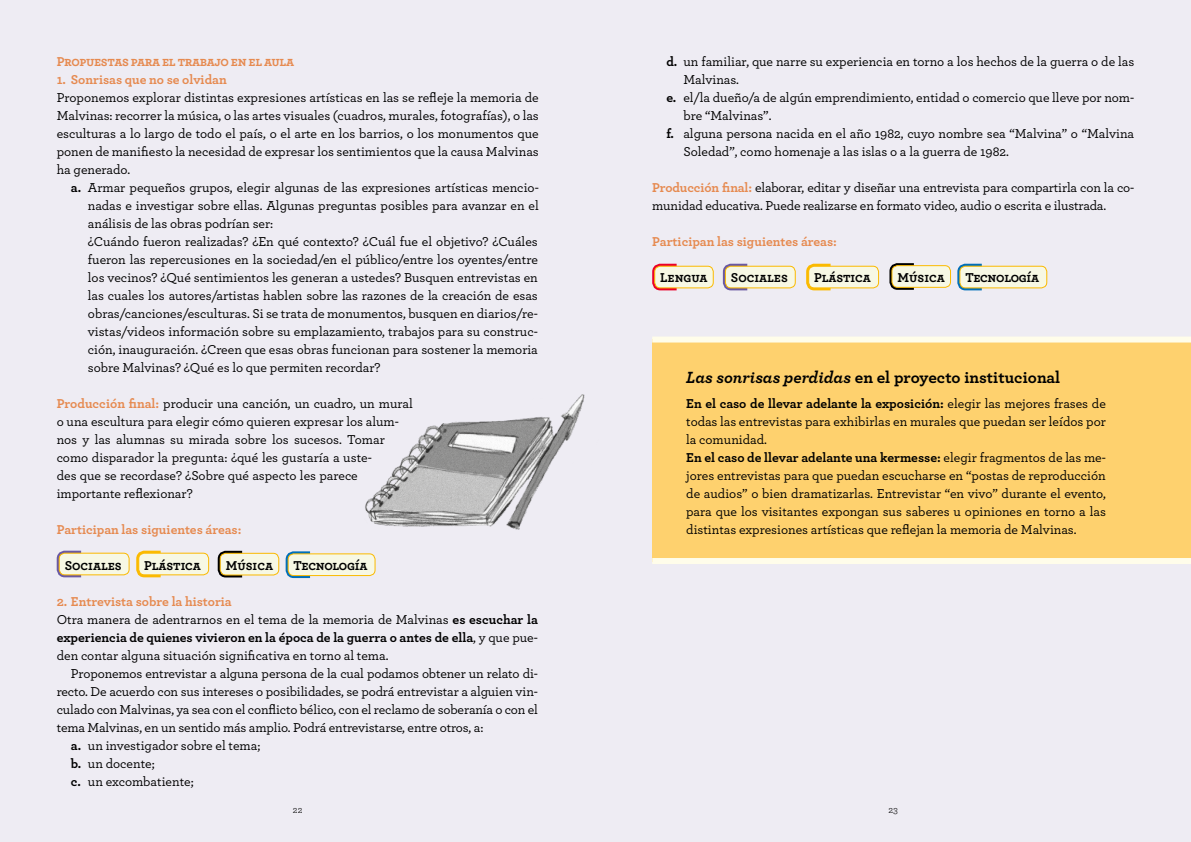
<style>
.page{position:relative;width:1191px;height:842px;background:#eeecf3}
.page>*{position:absolute;margin:0;border:0;box-sizing:border-box;transform-origin:0 0}
.t1{font:700 17px "Archer";color:#000}
.t2{font:500 13.5px/18px "Archer";letter-spacing:-.005em;color:#000}
.t3{font:700 13.5px "Archer";letter-spacing:-.025em;color:#e68a50}
.t4{font:700 13.5px "Archer";letter-spacing:-.005em;color:#000}
.t5{font:10px "Archer";color:#000}
.s1{font-weight:700}
.s2{font-weight:700;color:#e68a50}
.s3{font-style:italic}
</style>
<div class="page">
<div style="left:652px;top:339px;width:539px;height:222px;background:#fed16e"></div>
<div style="left:652px;top:336px;width:539px;height:6px;background:#fffdea"></div>
<div style="left:652px;top:558px;width:539px;height:6px;background:#fffdea"></div>
<img style="left:351px;top:394px;width:234px;height:183px">
<svg style="left:56px;top:550px;width:28px;height:28px"></svg>
<div style="left:59px;top:553px;width:70px;height:22px;background:#f7f8e4;border-radius:6px"></div>
<div style="left:59px;top:553px;width:71px;height:22px;border:1px solid #fbba00;border-radius:6px"></div>
<svg style="left:136px;top:550px;width:27px;height:28px"></svg>
<div style="left:139px;top:553px;width:70px;height:22px;background:#f7f8e4;border-radius:6px"></div>
<div style="left:138px;top:553px;width:71px;height:22px;border:1px solid #fbba00;border-radius:6px"></div>
<svg style="left:217px;top:550px;width:28px;height:28px"></svg>
<div style="left:220px;top:553px;width:59px;height:22px;background:#f7f8e4;border-radius:6px"></div>
<div style="left:220px;top:553px;width:59px;height:22px;border:1px solid #fbba00;border-radius:6px"></div>
<svg style="left:285px;top:551px;width:27px;height:28px"></svg>
<div style="left:288px;top:554px;width:87px;height:21px;background:#f7f8e4;border-radius:6px"></div>
<div style="left:288px;top:553px;width:87px;height:23px;border:1px solid #fbba00;border-radius:6px"></div>
<svg style="left:889px;top:263px;width:25px;height:27px"></svg>
<div style="left:892px;top:266px;width:58px;height:21px;background:#f7f8e4;border-radius:6px"></div>
<div style="left:891px;top:265px;width:60px;height:23px;border:1px solid #fbba00;border-radius:6px"></div>
<svg style="left:957px;top:263px;width:27px;height:28px"></svg>
<div style="left:960px;top:266px;width:86px;height:22px;background:#f7f8e4;border-radius:6px"></div>
<div style="left:959px;top:266px;width:88px;height:22px;border:1px solid #fbba00;border-radius:6px"></div>
<svg style="left:652px;top:263px;width:27px;height:28px"></svg>
<div style="left:654px;top:266px;width:59px;height:22px;background:#f7f8e4;border-radius:6px"></div>
<div style="left:654px;top:266px;width:59px;height:22px;border:1px solid #fbba00;border-radius:6px"></div>
<svg style="left:722px;top:263px;width:28px;height:28px"></svg>
<div style="left:725px;top:266px;width:70px;height:22px;background:#f7f8e4;border-radius:6px"></div>
<div style="left:725px;top:266px;width:70px;height:22px;border:1px solid #fbba00;border-radius:6px"></div>
<svg style="left:806px;top:263px;width:27px;height:28px"></svg>
<div style="left:808px;top:266px;width:70px;height:22px;background:#f7f8e4;border-radius:6px"></div>
<div style="left:808px;top:266px;width:71px;height:22px;border:1px solid #fbba00;border-radius:6px"></div>
<p class="t3" style="left:57px;top:51px;width:239px">Propuestas para el trabajo en el aula</p>
<p class="t3" style="left:57px;top:69px;width:172px">1. Sonrisas que no se olvidan</p>
<p class="t2" style="left:57px;top:87px;width:483px;text-align:justify">Proponemos explorar distintas expresiones artísticas en las se refleje la memoria de Malvinas: recorrer la música, o las artes visuales (cuadros, murales, fotografías), o las esculturas a lo largo de todo el país, o el arte en los barrios, o los monumentos que ponen de manifiesto la necesidad de expresar los sentimientos que la causa Malvinas ha generado.</p>
<p class="t2" style="left:88px;top:177px;width:452px;text-indent:-17px"><span class="s1">a.</span> Armar pequeños grupos, elegir algunas de las expresiones artísticas mencio&shy;nadas e investigar sobre ellas. Algunas preguntas posibles para avanzar en el análisis de las obras podrían ser:<br>¿Cuándo fueron realizadas? ¿En qué contexto? ¿Cuál fue el objetivo? ¿Cuáles fueron las repercusiones en la sociedad/en el público/entre los oyentes/entre los vecinos? ¿Qué sentimientos les generan a ustedes? Busquen entrevistas en las cuales los autores/artistas hablen sobre las razones de la creación de esas obras/canciones/esculturas. Si se trata de monumentos, busquen en diarios/re&shy;vistas/videos información sobre su emplazamiento, trabajos para su construc&shy;ción, inauguración. ¿Creen que esas obras funcionan para sostener la memoria sobre Malvinas? ¿Qué es lo que permiten recordar?</p>
<p class="t2" style="left:57px;top:393px;width:358px"><span class="s2">Producción final:</span> producir una canción, un cuadro, un mural o una escultura para elegir cómo quieren expresar los alum&shy;nos y las alumnas su mirada sobre los sucesos. Tomar como disparador la pregunta: ¿qué les gustaría a uste-<br>des que se recordase? ¿Sobre qué aspecto les parece importante reflexionar?</p>
<p class="t3" style="left:57px;top:518px;width:186px">Participan las siguientes áreas:</p>
<p class="t4" style="left:65px;top:555px;width:58px">Sociales</p>
<p class="t4" style="left:144px;top:555px;width:58px">Plástica</p>
<p class="t4" style="left:226px;top:555px;width:49px">Música</p>
<p class="t4" style="left:294px;top:555px;width:75px">Tecnología</p>
<p class="t2" style="left:57px;top:591px;width:483px"><span class="s2">2. Entrevista sobre la historia<br></span>Otra manera de adentrarnos en el tema de la memoria de Malvinas <span class="s1">es escuchar la experiencia de quienes vivieron en la época de la guerra o antes de ella</span>, y que pue&shy;den contar alguna situación significativa en torno al tema.</p>
<p class="t2" style="left:71px;top:663px;width:468px">Proponemos entrevistar a alguna persona de la cual podamos obtener un relato di-</p>
<p class="t2" style="left:57px;top:681px;width:483px">recto. De acuerdo con sus intereses o posibilidades, se podrá entrevistar a alguien vin-</p>
<p class="t2" style="left:57px;top:699px;width:483px">culado con Malvinas, ya sea con el conflicto bélico, con el reclamo de soberanía o con el</p>
<p class="t2" style="left:57px;top:717px;width:428px">tema Malvinas, en un sentido más amplio. Podrá entrevistarse, entre otros, a:</p>
<p class="t2" style="left:71px;top:735px;width:191px"><span class="s1">a.</span> un investigador sobre el tema;</p>
<p class="t2" style="left:71px;top:753px;width:85px"><span class="s1">b.</span> un docente;</p>
<p class="t2" style="left:71px;top:771px;width:124px"><span class="s1">c.</span> un excombatiente;</p>
<p class="t2" style="left:666px;top:51px;width:469px"><span class="s1">d.</span> un familiar, que narre su experiencia en torno a los hechos de la guerra o de las</p>
<p class="t2" style="left:683px;top:69px;width:57px">Malvinas.</p>
<p class="t2" style="left:666px;top:87px;width:469px"><span class="s1">e.</span> el/la dueño/a de algún emprendimiento, entidad o comercio que lleve por nom-</p>
<p class="t2" style="left:683px;top:105px;width:90px">bre “Malvinas”.</p>
<p class="t2" style="left:666px;top:123px;width:469px"><span class="s1">f.</span> alguna persona nacida en el año 1982, cuyo nombre sea “Malvina” o “Malvina</p>
<p class="t2" style="left:683px;top:141px;width:327px">Soledad”, como homenaje a las islas o a la guerra de 1982.</p>
<p class="t2" style="left:652px;top:177px;width:483px"><span class="s2">Producción final:</span> elaborar, editar y diseñar una entrevista para compartirla con la co&shy;munidad educativa. Puede realizarse en formato video, audio o escrita e ilustrada.</p>
<p class="t3" style="left:652px;top:231px;width:186px">Participan las siguientes áreas:</p>
<p class="t4" style="left:660px;top:267px;width:49px">Lengua</p>
<p class="t4" style="left:731px;top:267px;width:58px">Sociales</p>
<p class="t4" style="left:814px;top:267px;width:58px">Plástica</p>
<p class="t4" style="left:897px;top:267px;width:49px">Música</p>
<p class="t4" style="left:965px;top:267px;width:75px">Tecnología</p>
<p class="t1" style="left:686px;top:364px;width:375px"><span class="s3">Las sonrisas perdidas</span> en el proyecto institucional</p>
<p class="t2" style="left:686px;top:393px;width:421px"><span class="s1">En el caso de llevar adelante la exposición:</span> elegir las mejores frases de todas las entrevistas para exhibirlas en murales que puedan ser leídos por la comunidad.<br><span class="s1">En el caso de llevar adelante una kermesse:</span> elegir fragmentos de las me&shy;jores entrevistas para que puedan escucharse en “postas de reproducción de audios” o bien dramatizarlas. Entrevistar “en vivo” durante el evento, para que los visitantes expongan sus saberes u opiniones en torno a las distintas expresiones artísticas que reflejan la memoria de Malvinas.</p>
<p class="t5" style="left:293px;top:803px;width:11px">22</p>
<p class="t5" style="left:888px;top:803px;width:11px">23</p>
</div>
